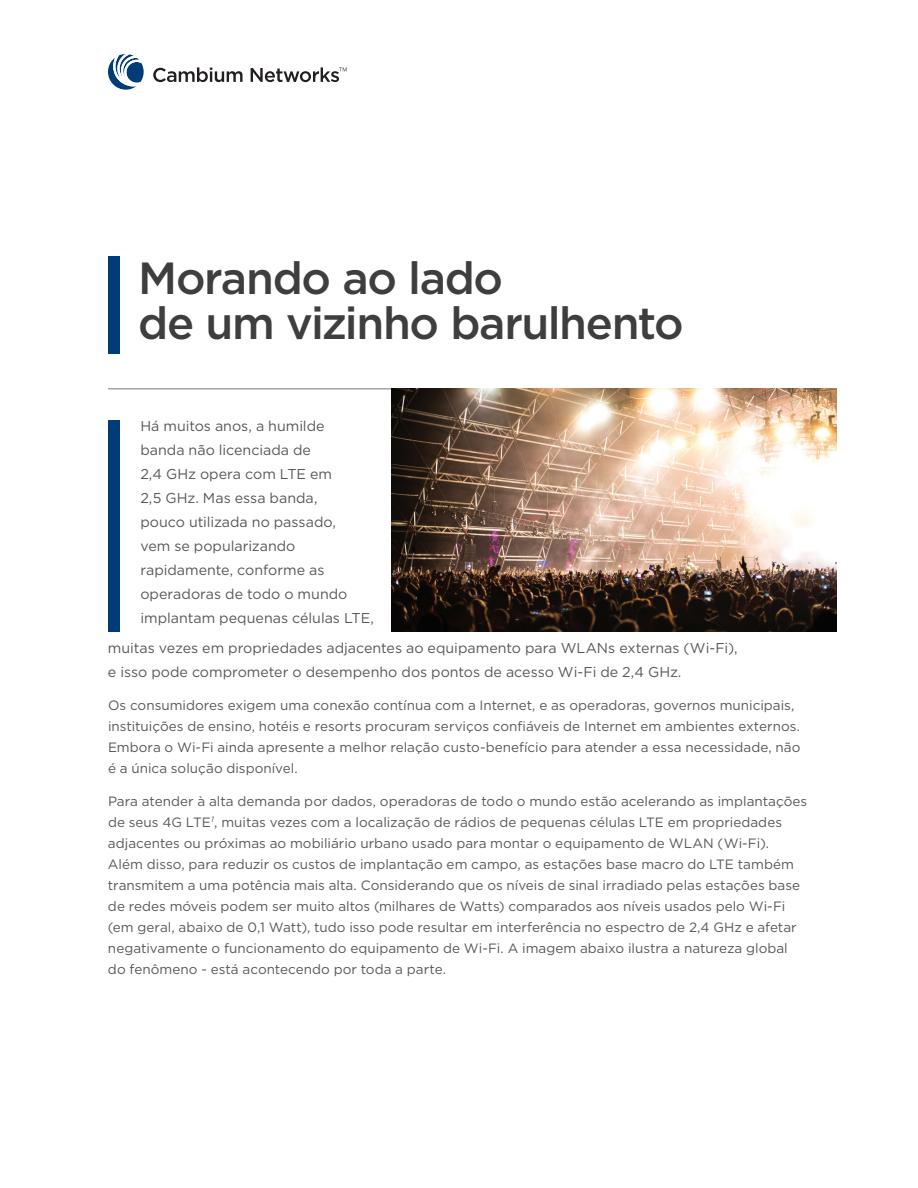
<style>
.page{position:relative;width:918px;height:1188px;background:#fff}
.page>*{position:absolute;margin:0;border:0;box-sizing:border-box;transform-origin:0 0}
.t1{font:500 45px/45px "Gotham";letter-spacing:-.03em;color:#3e3e3f}
.t2{font:14.25px/24px "Gotham";color:#57585a}
.t3{font:13.5px/21px "Gotham";color:#57585a}
</style>
<div class="page">
<svg style="left:153px;top:67px;width:90px;height:15px"></svg>
<svg style="left:251px;top:67px;width:96px;height:15px"></svg>
<svg style="left:108px;top:54px;width:36px;height:36px"></svg>
<hr style="left:108px;top:388px;width:729px;height:1px;background:#76787b">
<div style="left:108px;top:420px;width:12px;height:212px;background:#003d78"></div>
<div style="left:108px;top:256px;width:12px;height:98px;background:#003d78"></div>
<img style="left:392px;top:388px;width:445px;height:244px">
<h1 class="t1" style="left:138px;top:255px;width:547px">Morando ao lado<br>de um vizinho barulhento</h1>
<p class="t2" style="left:140px;top:413px;width:235px">Há muitos anos, a humilde<br>banda não licenciada de<br>2,4 GHz opera com LTE em<br>2,5 GHz. Mas essa banda,<br>pouco utilizada no passado,<br>vem se popularizando rapidamente, conforme as operadoras de todo o mundo implantam pequenas células LTE,</p>
<p class="t2" style="left:108px;top:636px;width:631px">muitas vezes em propriedades adjacentes ao equipamento para WLANs externas (Wi-Fi), e isso pode comprometer o desempenho dos pontos de acesso Wi-Fi de 2,4 GHz.</p>
<p class="t3" style="left:108px;top:695px;width:694px">Os consumidores exigem uma conexão contínua com a Internet, e as operadoras, governos municipais, instituições de ensino, hotéis e resorts procuram serviços confiáveis de Internet em ambientes externos.<br>Embora o Wi-Fi ainda apresente a melhor relação custo-benefício para atender a essa necessidade, não é a única solução disponível.</p>
<p class="t3" style="left:108px;top:790px;width:701px">Para atender à alta demanda por dados, operadoras de todo o mundo estão acelerando as implantações de seus 4G LTE<sup>1</sup>, muitas vezes com a localização de rádios de pequenas células LTE em propriedades adjacentes ou próximas ao mobiliário urbano usado para montar o equipamento de WLAN (Wi-Fi).<br>Além disso, para reduzir os custos de implantação em campo, as estações base macro do LTE também transmitem a uma potência mais alta. Considerando que os níveis de sinal irradiado pelas estações base de redes móveis podem ser muito altos (milhares de Watts) comparados aos níveis usados pelo Wi-Fi (em geral, abaixo de 0,1 Watt), tudo isso pode resultar em interferência no espectro de 2,4 GHz e afetar negativamente o funcionamento do equipamento de Wi-Fi. A imagem abaixo ilustra a natureza global do fenômeno - está acontecendo por toda a parte.</p>
</div>
